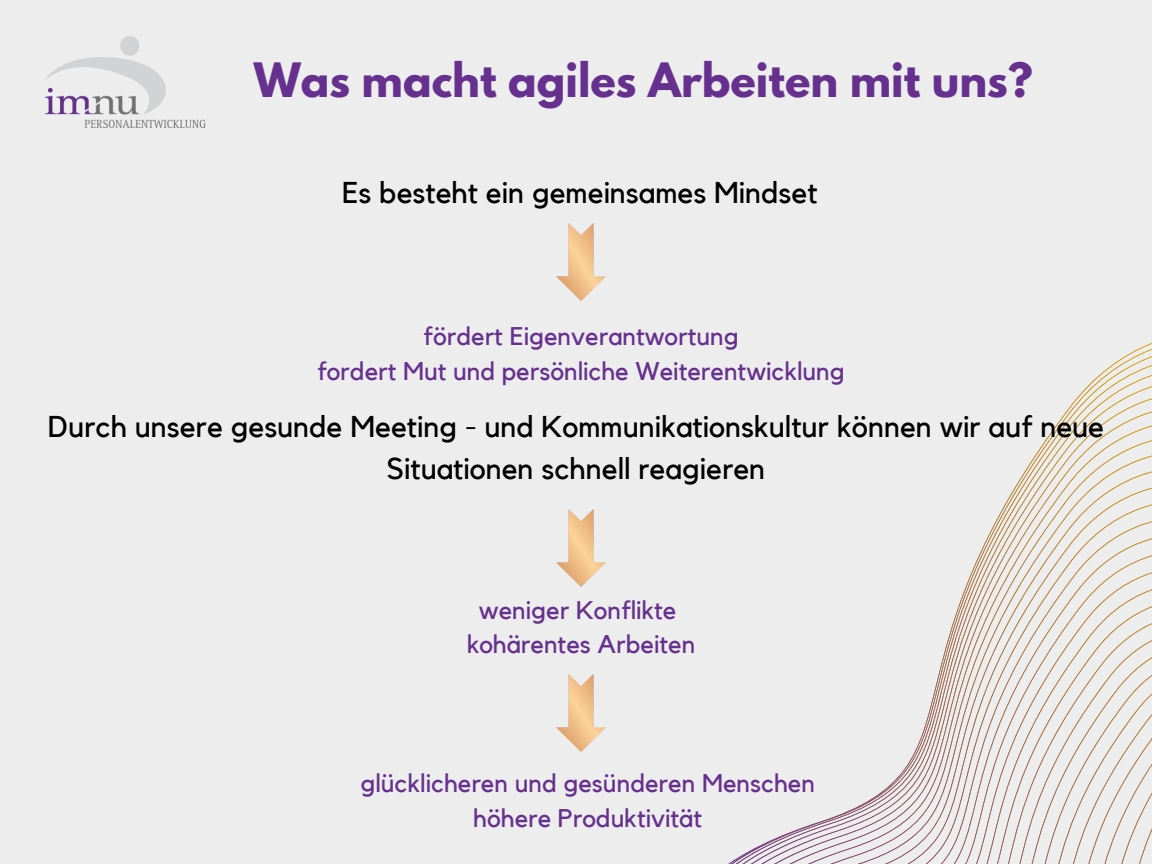
<style>
.page{position:relative;width:1152px;height:864px;background:#ededed}
.page>*{position:absolute;margin:0;border:0;box-sizing:border-box;transform-origin:0 0}
.t1{font:700 42px "League Spartan";color:#66318e}
.t2{font:30px/41.7px "Kollektif";color:#000;text-align:center}
.t3{font:25.5px "Kollektif";color:#66318e}
</style>
<div class="page">
<svg style="left:728px;top:343px;width:424px;height:521px"></svg>
<img style="left:45px;top:36px;width:161px;height:92px">
<img style="left:556px;top:223px;width:50px;height:78px">
<img style="left:556px;top:674px;width:50px;height:78px">
<img style="left:556px;top:509px;width:50px;height:78px">
<p class="t1" style="left:254px;top:59px;width:781px">Was macht agiles Arbeiten mit uns?</p>
<p class="t2" style="left:342px;top:173px;width:477px">Es besteht ein gemeinsames Mindset</p>
<p class="t3" style="left:423px;top:325px;width:317px">fördert Eigenverantwortung</p>
<p class="t3" style="left:317px;top:360px;width:529px">fordert Mut und persönliche Weiterentwicklung</p>
<p class="t2" style="left:48px;top:407px;width:1058px">Durch unsere gesunde Meeting - und Kommunikationskultur können wir auf neue<br>Situationen schnell reagieren</p>
<p class="t3" style="left:479px;top:598px;width:199px">weniger Konflikte</p>
<p class="t3" style="left:467px;top:633px;width:230px">kohärentes Arbeiten</p>
<p class="t3" style="left:360px;top:772px;width:456px">glücklicheren und gesünderen Menschen</p>
<p class="t3" style="left:473px;top:807px;width:230px">höhere Produktivität</p>
</div>
